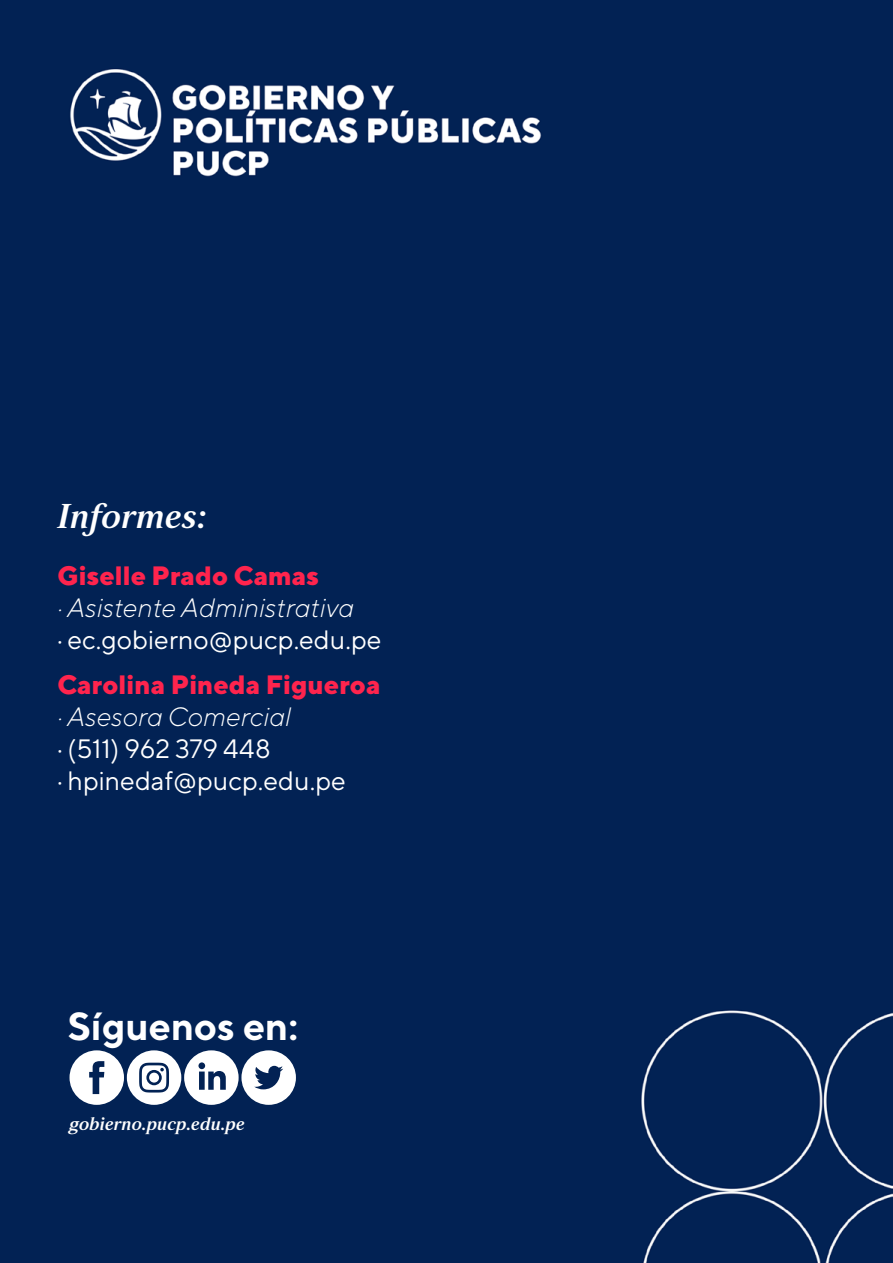
<style>
.page{position:relative;width:893px;height:1263px;background:#022254}
.page>*{position:absolute;margin:0;border:0;box-sizing:border-box;transform-origin:0 0}
.t1{font:700 39px "TT Norms";color:#fff}
.t2{font:34.5px "Strato Pro Demi Bold It";color:#fff}
.t3{font:26.55px/31.8px "TT Norms";color:#fff}
.t4{font:italic 300 26.55px "TT Norms";color:#fff}
.t5{font:800 26.55px "TT Norms";color:#ff244d}
.t6{font:18px "Strato Pro Demi Bold It";color:#fff}
</style>
<div class="page">
<svg style="left:70px;top:1050px;width:226px;height:55px"></svg>
<p class="t2" style="left:57px;top:494px;width:151px">Informes:</p>
<p class="t5" style="left:57px;top:558px;width:263px">Giselle Prado Camas</p>
<p class="t4" style="left:57px;top:591px;width:298px">· Asistente Administrativa</p>
<p class="t3" style="left:57px;top:623px;width:326px">· ec.gobierno@pucp.edu.pe</p>
<p class="t5" style="left:57px;top:668px;width:325px">Carolina Pineda Figueroa</p>
<p class="t4" style="left:57px;top:700px;width:235px">· Asesora Comercial</p>
<p class="t3" style="left:57px;top:732px;width:290px">· (511) 962 379 448<br>· hpinedaf@pucp.edu.pe</p>
<h1 class="t1" style="left:68px;top:1002px;width:232px">Síguenos en:</h1>
<p class="t6" style="left:70px;top:1112px;width:177px">gobierno.pucp.edu.pe</p>
</div>
